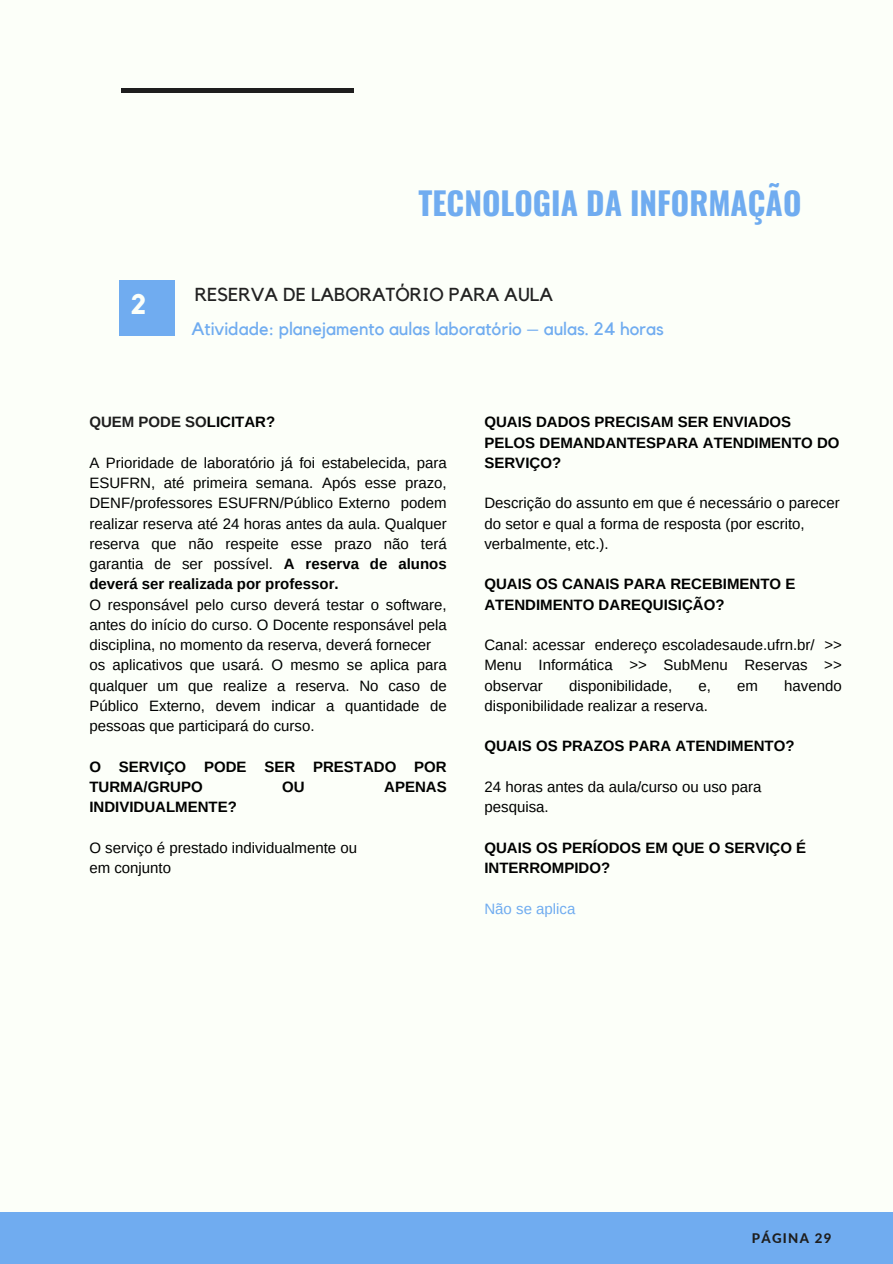
<style>
.page{position:relative;width:893px;height:1264px;background:#fff}
.page>*{position:absolute;margin:0;border:0;box-sizing:border-box;transform-origin:0 0}
.t1{font:700 31.5px "Oswald";color:#70acf0}
.t2{font:700 28.2px "Kollektif";color:#fcfff9}
.t3{font:18.75px "Kollektif";color:#222}
.t4{font:18px "Kollektif";color:#70acf0}
.t5{font:15px/20.2px "Arimo";color:#000}
.t6{font:700 15px/20.2px "Arimo";color:#000}
.t7{font:700 15px "Arimo";color:#1e1e1e}
.t8{font:15px "Arimo";color:#70acf0}
.t9{font:800 13.2px "Lato";letter-spacing:.1em;color:#1e1e1e}
.s1{color:#000}
.s2{font-weight:700}
</style>
<div class="page">
<div style="left:0;top:0;width:892px;height:1263px;background:#fcfff9"></div>
<div style="left:122px;top:88px;width:232px;height:5px;background:#1e1e1e"></div>
<div style="left:0;top:1212px;width:892px;height:51px;background:#70acf0"></div>
<div style="left:119px;top:281px;width:55px;height:55px;background:#70acf0"></div>
<h4 class="t2" style="left:131px;top:291px;width:17px">2</h4>
<p class="t2" style="left:124px;top:295px;width:18px">8</p>
<p class="t1" style="left:418px;top:179px;width:384px">TECNOLOGIA DA INFORMAÇÃO</p>
<h1 class="t3" style="left:195px;top:285px;width:360px">RESERVA DE LABORATÓRIO PARA AULA</h1>
<h5 class="t4" style="left:191px;top:320px;width:474px">Atividade: planejamento aulas laboratório – aulas. 24 horas</h5>
<h2 class="t7" style="left:89px;top:414px;width:187px">QUEM PODE SO<span class="s1">LICITAR?</span></h2>
<h3 class="t5" style="left:89px;top:452px;width:359px">A Prioridade de laboratório já foi estabelecida, para ESUFRN, até primeira semana. Após esse prazo, DENF/professores ESUFRN/Público Externo podem realizar reserva até 24 horas antes da aula. Qualquer reserva que não respeite esse prazo não terá garantia de ser possível. <span class="s2">A reserva de alunos deverá ser realizada por professor.<br></span>O responsável pelo curso deverá testar o software, antes do início do curso. O Docente responsável pela disciplina, no momento da reserva, deverá fornecer os aplicativos que usará. O mesmo se aplica para qualquer um que realize a reserva. No caso de Público Externo, devem indicar a quantidade de pessoas que participará do curso.</h3>
<h4 class="t6" style="left:89px;top:756px;width:359px">O SERVIÇO PODE SER PRESTADO POR<br>TURMA/GRUPO</h4>
<h4 class="t6" style="left:282px;top:776px;width:24px">OU</h4>
<h4 class="t6" style="left:384px;top:776px;width:64px">APENAS</h4>
<h4 class="t6" style="left:89px;top:797px;width:149px">INDIVIDUALMENTE?</h4>
<h5 class="t5" style="left:89px;top:837px;width:269px">O serviço é prestado individualmente ou em conjunto</h5>
<h4 class="t6" style="left:484px;top:412px;width:356px">QUAIS DADOS PRECISAM SER ENVIADOS<br>PELOS DEMANDANTESPARA ATENDIMENTO DO<br>SERVIÇO?</h4>
<h5 class="t5" style="left:484px;top:493px;width:357px">Descrição do assunto em que é necessário o parecer do setor e qual a forma de resposta (por escrito, verbalmente, etc.).</h5>
<h4 class="t6" style="left:484px;top:574px;width:312px">QUAIS OS CANAIS PARA RECEBIMENTO E<br>ATENDIMENTO DAREQUISIÇÃO?</h4>
<h5 class="t5" style="left:484px;top:635px;width:359px;text-align:justify">Canal: acessar endereço escoladesaude.ufrn.br/ &gt;&gt; Menu Informática &gt;&gt; SubMenu Reservas &gt;&gt; observar</h5>
<h5 class="t5" style="left:569px;top:675px;width:105px">disponibilidade,</h5>
<h5 class="t5" style="left:698px;top:675px;width:14px">e,</h5>
<h5 class="t5" style="left:737px;top:675px;width:22px">em</h5>
<h5 class="t5" style="left:784px;top:675px;width:59px">havendo</h5>
<h5 class="t5" style="left:484px;top:695px;width:225px">disponibilidade realizar a reserva.</h5>
<h4 class="t6" style="left:484px;top:736px;width:311px">QUAIS OS PRAZOS PARA ATENDIMENTO?</h4>
<h5 class="t5" style="left:484px;top:776px;width:278px">24 horas antes da aula/curso ou uso para pesquisa.</h5>
<h4 class="t6" style="left:484px;top:837px;width:323px">QUAIS OS PERÍODOS EM QUE O SERVIÇO É<br>INTERROMPIDO?</h4>
<h5 class="t8" style="left:484px;top:900px;width:92px">Não se aplica</h5>
<p class="t9" style="left:751px;top:1230px;width:81px">PÁGINA 29</p>
</div>
